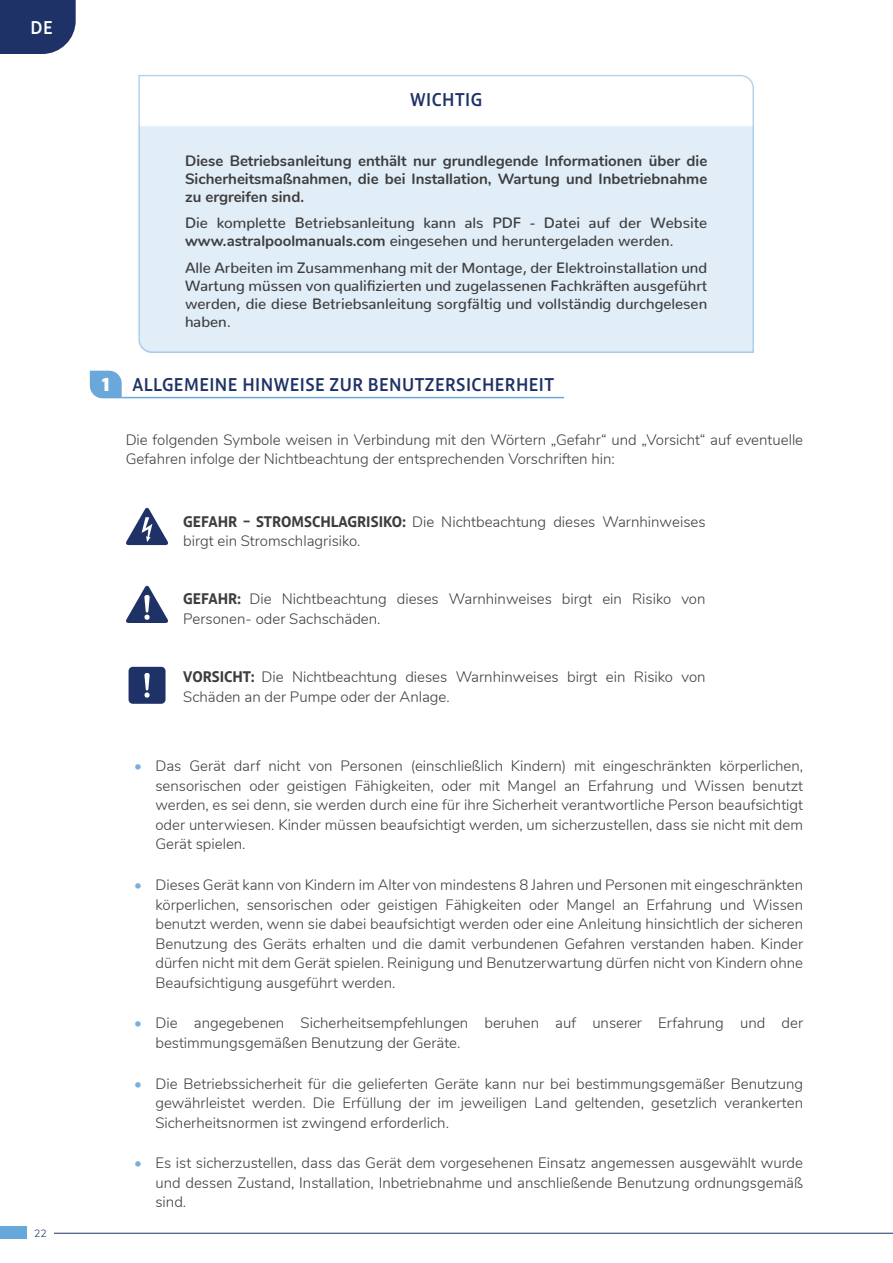
<style>
.page{position:relative;width:893px;height:1263px;background:#fff}
.page>*{position:absolute;margin:0;border:0;box-sizing:border-box;transform-origin:0 0}
.t1{font:500 18px "Big City Grotesque Pro";letter-spacing:.025em;color:#1f3267}
.t2{font:500 18px "Big City Grotesque Pro";color:#fff}
.t3{font:800 18px "Big City Grotesque Pro";color:#fffefc}
.t4{font:300 15px/19.5px "Nunito";color:#3e3e3f}
.t5{font:500 15px/18px "Nunito";color:#3e3e3f}
.t6{font:700 15px/18px "Nunito";color:#3e3e3f;text-align:justify}
.t7{font:300 10.5px "Nunito";color:#1f3267}
.s1{font-weight:700}
.s2{font-family:"Big City Grotesque Pro";font-weight:700}
.s3{color:#75b0df}
</style>
<div class="page">
<hr style="left:54px;top:1233px;width:839px;height:1px;background:#1f3267">
<div style="left:0;top:1226px;width:26px;height:13px;background:#67a8db"></div>
<svg style="left:0;top:0;width:76px;height:54px"></svg>
<svg style="left:138px;top:74px;width:616px;height:279px"></svg>
<svg style="left:90px;top:371px;width:32px;height:27px"></svg>
<hr style="left:122px;top:397px;width:442px;height:1px;background:#6aa8db">
<svg style="left:126px;top:507px;width:42px;height:38px"></svg>
<svg style="left:126px;top:585px;width:42px;height:38px"></svg>
<div style="left:129px;top:667px;width:37px;height:37px;background:#1f3267;border-radius:4px"></div>
<svg style="left:144px;top:673px;width:6px;height:25px"></svg>
<p class="t2" style="left:31px;top:12px;width:24px">DE</p>
<p class="t7" style="left:34px;top:1226px;width:14px">22</p>
<p class="t1" style="left:410px;top:85px;width:73px">WICHTIG</p>
<p class="t6" style="left:185px;top:150px;width:524px">Diese Betriebsanleitung enthält nur grundlegende Informationen über die Sicherheitsmaßnahmen, die bei Installation, Wartung und Inbetriebnahme zu ergreifen sind.</p>
<p class="t5" style="left:185px;top:212px;width:524px">Die komplette Betriebsanleitung kann als PDF - Datei auf der Website <span class="s1">www.astralpoolmanuals.com</span> eingesehen und heruntergeladen werden.</p>
<p class="t5" style="left:185px;top:257px;width:524px;text-align:justify">Alle Arbeiten im Zusammenhang mit der Montage, der Elektroinstallation und Wartung müssen von qualifizierten und zugelassenen Fachkräften ausgeführt werden, die diese Betriebsanleitung sorgfältig und vollständig durchgelesen haben.</p>
<p class="t3" style="left:102px;top:369px;width:9px">1</p>
<p class="t1" style="left:132px;top:370px;width:423px">ALLGEMEINE HINWEISE ZUR BENUTZERSICHERHEIT</p>
<p class="t4" style="left:126px;top:429px;width:679px">Die folgenden Symbole weisen in Verbindung mit den Wörtern „Gefahr“ und „Vorsicht“ auf eventuelle<br>Gefahren infolge der Nichtbeachtung der entsprechenden Vorschriften hin:</p>
<p class="t4" style="left:183px;top:511px;width:524px"><span class="s2">GEFAHR – STROMSCHLAGRISIKO:</span> Die Nichtbeachtung dieses Warnhinweises birgt ein Stromschlagrisiko.</p>
<p class="t4" style="left:183px;top:589px;width:524px"><span class="s2">GEFAHR:</span> Die Nichtbeachtung dieses Warnhinweises birgt ein Risiko von<br>Personen- oder Sachschäden.</p>
<p class="t4" style="left:183px;top:666px;width:524px"><span class="s2">VORSICHT:</span> Die Nichtbeachtung dieses Warnhinweises birgt ein Risiko von<br>Schäden an der Pumpe oder der Anlage.</p>
<p class="t4" style="left:155px;top:756px;width:649px;text-align:justify;text-indent:-21px"><span class="s3">•</span> Das Gerät darf nicht von Personen (einschließlich Kindern) mit eingeschränkten körperlichen, sensorischen oder geistigen Fähigkeiten, oder mit Mangel an Erfahrung und Wissen benutzt werden, es sei denn, sie werden durch eine für ihre Sicherheit verantwortliche Person beaufsichtigt oder unterwiesen. Kinder müssen beaufsichtigt werden, um sicherzustellen, dass sie nicht mit dem Gerät spielen.</p>
<p class="t4" style="left:155px;top:874px;width:649px;text-align:justify;text-indent:-21px"><span class="s3">•</span> Dieses Gerät kann von Kindern im Alter von mindestens 8 Jahren und Personen mit eingeschränkten körperlichen, sensorischen oder geistigen Fähigkeiten oder Mangel an Erfahrung und Wissen benutzt werden, wenn sie dabei beaufsichtigt werden oder eine Anleitung hinsichtlich der sicheren Benutzung des Geräts erhalten und die damit verbundenen Gefahren verstanden haben. Kinder dürfen nicht mit dem Gerät spielen. Reinigung und Benutzerwartung dürfen nicht von Kindern ohne Beaufsichtigung ausgeführt werden.</p>
<p class="t4" style="left:155px;top:1013px;width:649px;text-indent:-21px"><span class="s3">•</span> Die angegebenen Sicherheitsempfehlungen beruhen auf unserer Erfahrung und der bestimmungsgemäßen Benutzung der Geräte.</p>
<p class="t4" style="left:155px;top:1073px;width:649px;text-align:justify;text-indent:-21px"><span class="s3">•</span> Die Betriebssicherheit für die gelieferten Geräte kann nur bei bestimmungsgemäßer Benutzung gewährleistet werden. Die Erfüllung der im jeweiligen Land geltenden, gesetzlich verankerten Sicherheitsnormen ist zwingend erforderlich.</p>
<p class="t4" style="left:155px;top:1153px;width:649px;text-align:justify;text-indent:-21px"><span class="s3">•</span> Es ist sicherzustellen, dass das Gerät dem vorgesehenen Einsatz angemessen ausgewählt wurde und dessen Zustand, Installation, Inbetriebnahme und anschließende Benutzung ordnungsgemäß sind.</p>
</div>
